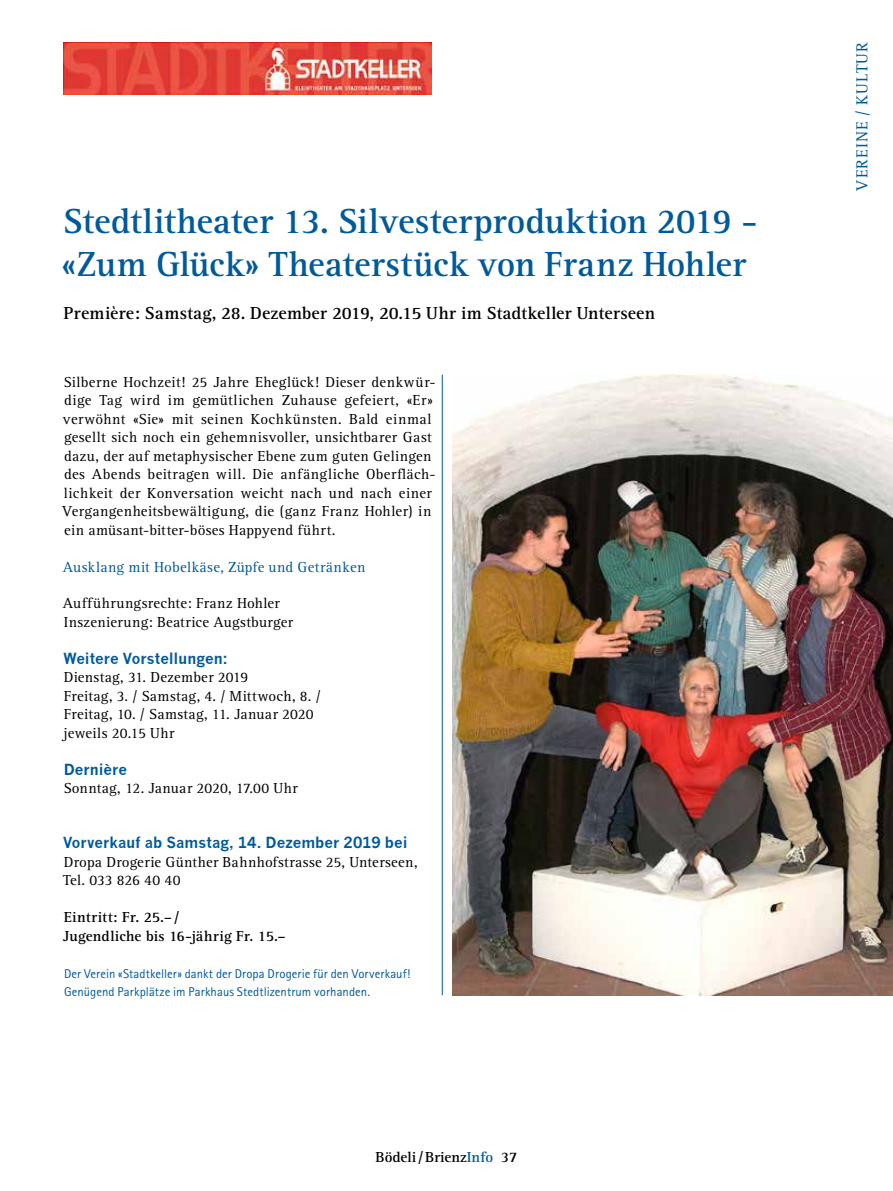
<style>
.page{position:relative;width:893px;height:1191px;background:#fff}
.page>*{position:absolute;margin:0;border:0;box-sizing:border-box;transform-origin:0 0}
.t1{font:700 36px/43px "Rotis Serif";letter-spacing:-.005em;color:#005a9a}
.t2{font:700 18px "Rotis Serif";letter-spacing:.01em;color:#000}
.t3{font:16.5px "Rotis Serif";letter-spacing:.065em;color:#005a9a}
.t4{font:15px/18.5px "Rotis Serif";letter-spacing:.02em;color:#000}
.t5{font:700 15px "News Gothic";color:#005a9a}
.t6{font:700 15px/18.5px "Rotis Serif";color:#000}
.t7{font:15px "Rotis Serif";letter-spacing:.02em;color:#005a9a}
.t8{font:12.75px/18.5px "Rotis Sans Serif";letter-spacing:.005em;color:#005a9a}
.s1{color:#005a9a}
</style>
<div class="page">
<hr style="left:442px;top:375px;width:1px;height:620px;background:#005a9a">
<img style="left:453px;top:375px;width:440px;height:620px">
<img style="left:64px;top:43px;width:368px;height:51px">
<h1 class="t1" style="left:62px;top:200px;width:698px">Stedtlitheater 13. Silvesterproduktion 2019 - «Zum Glück» Theaterstück von Franz Hohler</h1>
<p class="t2" style="left:63px;top:303px;width:593px">Première: Samstag, 28. Dezember 2019, 20.15 Uhr im Stadtkeller Unterseen</p>
<p class="t4" style="left:62px;top:373px;width:375px">Silberne Hochzeit! 25 Jahre Eheglück! Dieser denkwür&shy;dige Tag wird im gemütlichen Zuhause gefeiert, «Er» verwöhnt «Sie» mit seinen Kochkünsten. Bald einmal gesellt sich noch ein gehemnisvoller, unsichtbarer Gast dazu, der auf metaphysischer Ebene zum guten Gelingen des Abends beitragen will. Die anfängliche Oberfläch&shy;lichkeit der Konversation weicht nach und nach einer Vergangenheitsbewältigung, die (ganz Franz Hohler) in ein amüsant-bitter-böses Happyend führt.</p>
<p class="t7" style="left:63px;top:558px;width:304px">Ausklang mit Hobelkäse, Züpfe und Getränken</p>
<p class="t4" style="left:63px;top:594px;width:232px">Aufführungsrechte: Franz Hohler<br>Inszenierung: Beatrice Augstburger</p>
<p class="t5" style="left:63px;top:649px;width:166px">Weitere Vorstellungen:</p>
<p class="t4" style="left:63px;top:668px;width:259px">Dienstag, 31. Dezember 2019<br>Freitag, 3. / Samstag, 4. / Mittwoch, 8. /<br>Freitag, 10. / Samstag, 11. Januar 2020 jeweils 20.15 Uhr</p>
<p class="t5" style="left:64px;top:760px;width:65px">Dernière</p>
<p class="t4" style="left:64px;top:779px;width:236px">Sonntag, 12. Januar 2020, 17.00 Uhr</p>
<p class="t5" style="left:63px;top:833px;width:346px">Vorverkauf ab Samstag, 14. Dezember 2019 bei</p>
<p class="t4" style="left:63px;top:853px;width:356px">Dropa Drogerie Günther Bahnhofstrasse 25, Unterseen,<br>Tel. 033 826 40 40</p>
<p class="t6" style="left:63px;top:908px;width:224px">Eintritt: Fr. 25.–/<br>Jugendliche bis 16-jährig Fr. 15.–</p>
<p class="t8" style="left:64px;top:964px;width:348px">Der Verein «Stadtkeller» dankt der Dropa Drogerie für den Vorverkauf!<br>Genügend Parkplätze im Parkhaus Stedtlizentrum vorhanden.</p>
<p class="t6" style="left:375px;top:1148px;width:143px">Bödeli/Brienz<span class="s1">Info</span> 37</p>
<p class="t3" style="left:853px;top:191px;width:150px;rotate:-90deg">VEREINE / KULTUR</p>
</div>
